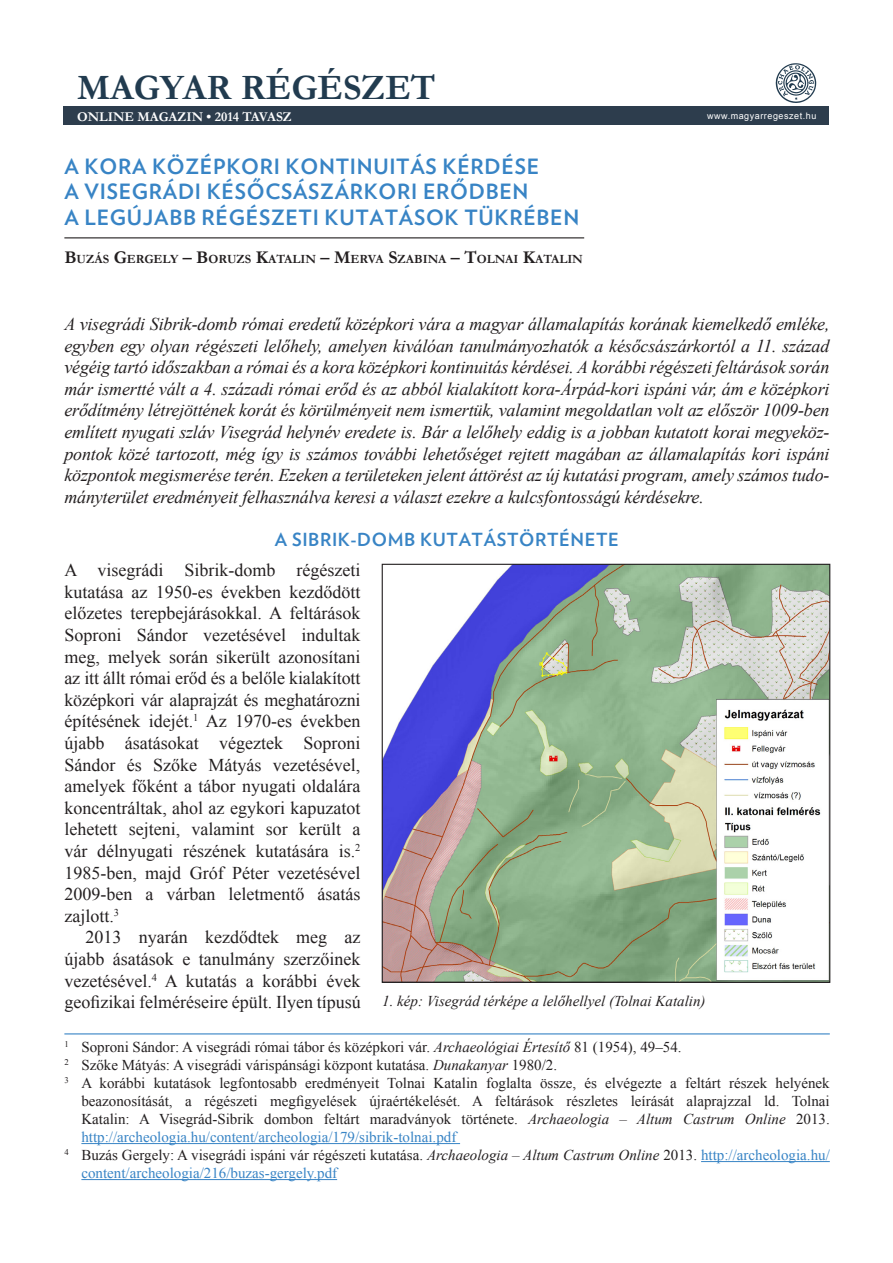
<style>
.page{position:relative;width:893px;height:1263px;background:#fff}
.page>*{position:absolute;margin:0;border:0;box-sizing:border-box;transform-origin:0 0}
.cikk_szoveg{font:700 36px "Garamond";color:#213b4f}
.cikk_cim_print{font:700 21px/25.2px "Verlag";letter-spacing:.035em;color:#3884c5}
.cikk_1bekezd_print{font:italic 18px/21.6px "Times New Roman";letter-spacing:-.01em;color:#231f20;text-align:justify}
.cikk_szoveg_print{font:18px/21.6px "Times New Roman";color:#231f20;text-align:justify}
.alcim{font:700 18px "Verlag";letter-spacing:.035em;color:#3884c5}
.labjegyzet{font:15px/18px "Times New Roman";color:#231f20;text-align:justify}
.labjegyzet-2{font:15px/18px "Times New Roman";color:#3884c5}
.kepala{font:italic 15px "Times New Roman";color:#231f20}
.cikk_szoveg-2{font:700 13.5px "Garamond";color:#fff}
.cikk_szerz_print{font:700 12.6px "Garamond";color:#231f20}
.cikk_szoveg-3{font:9px "Arial";letter-spacing:.06em;color:#fff}
.s1{font-size:18px}
.s2{font-style:italic}
.s3{color:#3884c5}
.s4{color:#231f20}
.s5{font-style:italic;color:#231f20}
</style>
<div class="page">
<hr style="left:64px;top:1033px;width:766px;height:1px;background:#3884c5">
<hr style="left:81px;top:1143px;width:379px;height:1px;background:#3884c5">
<hr style="left:701px;top:1161px;width:129px;height:1px;background:#3884c5">
<hr style="left:81px;top:1179px;width:256px;height:1px;background:#3884c5">
<hr style="left:64px;top:237px;width:520px;height:1px;background:#231f20">
<div style="left:64px;top:107px;width:765px;height:18px;background:#2d3d4d"></div>
<img style="left:773px;top:63px;width:45px;height:44px">
<img style="left:384px;top:566px;width:444px;height:415px">
<p class="cikk_szoveg" style="left:77px;top:63px;width:360px">MAGYAR RÉGÉSZET</p>
<p class="cikk_szoveg-2" style="left:77px;top:108px;width:216px">ONLINE MAGAZIN • 2014 TAVASZ</p>
<p class="cikk_cim_print" style="left:65px;top:153px;width:476px">A KORA KÖZÉPKORI KONTINUITÁS KÉRDÉSE<br>A VISEGRÁDI KÉSŐCSÁSZÁRKORI ERŐDBEN</p>
<p class="cikk_cim_print" style="left:65px;top:203px;width:516px">A LEGÚJABB RÉGÉSZETI KUTATÁSOK TÜKRÉBEN</p>
<p class="cikk_szerz_print" style="left:64px;top:250px;width:520px"><span class="s1">B</span>UZÁS <span class="s1">G</span>ERGELY <span class="s1">– B</span>ORUZS <span class="s1">K</span>ATALIN <span class="s1">– M</span>ERVA <span class="s1">S</span>ZABINA <span class="s1">– T</span>OLNAI <span class="s1">K</span>ATALIN</p>
<p class="cikk_szoveg-3" style="left:707px;top:110px;width:111px">www.magyarregeszet.hu</p>
<p class="cikk_1bekezd_print" style="left:64px;top:313px;width:767px">A visegrádi Sibrik-domb római eredetű középkori vára a magyar államalapítás korának kiemelkedő emléke, egyben egy olyan régészeti lelőhely, amelyen kiválóan tanulmányozhatók a későcsászárkortól a 11. század végéig tartó időszakban a római és a kora középkori kontinuitás kérdései. A korábbi régészeti feltárások során már ismertté vált a 4. századi római erőd és az abból kialakított kora-Árpád-kori ispáni vár, ám e középkori erődítmény létrejöttének korát és körülményeit nem ismertük, valamint megoldatlan volt az először 1009-ben említett nyugati szláv Visegrád helynév eredete is. Bár a lelőhely eddig is a jobban kutatott korai megyeköz&shy;pontok közé tartozott, még így is számos további lehetőséget rejtett magában az államalapítás kori ispáni központok megismerése terén. Ezeken a területeken jelent áttörést az új kutatási program, amely számos tudo&shy;mányterület eredményeit felhasználva keresi a választ ezekre a kulcsfontosságú kérdésekre.</p>
<p class="alcim" style="left:275px;top:525px;width:346px">A SIBRIK-DOMB KUTATÁSTÖRTÉNETE</p>
<p class="cikk_szoveg_print" style="left:64px;top:559px;width:298px">A visegrádi Sibrik-domb régészeti kutatása az 1950-es években kezdődött előzetes terepbejárásokkal. A feltárások Soproni Sándor vezetésével indultak meg, melyek során sikerült azonosítani az itt állt római erőd és a belőle kialakított középkori vár alaprajzát és meghatározni építésének idejét.<sup>1</sup> Az 1970-es években újabb ásatásokat végeztek Soproni Sándor és Szőke Mátyás vezetésével, amelyek főként a tábor nyugati oldalára koncentráltak, ahol az egykori kapuzatot lehetett sejteni, valamint sor került a vár délnyugati részének kutatására is.<sup>2<br></sup>1985‑ben, majd Gróf Péter vezetésével 2009-ben a várban leletmentő ásatás zajlott.<sup>3</sup></p>
<p class="cikk_szoveg_print" style="left:64px;top:926px;width:298px;text-indent:21px">2013 nyarán kezdődtek meg az újabb ásatások e tanulmány szerzőinek vezetésével.<sup>4</sup> A kutatás a korábbi évek geofizikai felméréseire épült. Ilyen típusú</p>
<p class="labjegyzet" style="left:64px;top:1038px;width:619px"><sup>1</sup> Soproni Sándor: A visegrádi római tábor és középkori vár. <span class="s2">Archaeológiai Értesítő</span> 81 (1954), 49–54.</p>
<p class="labjegyzet" style="left:64px;top:1056px;width:494px"><sup>2</sup> Szőke Mátyás: A visegrádi várispánsági központ kutatása. <span class="s2">Dunakanyar</span> 1980/2.</p>
<p class="labjegyzet" style="left:81px;top:1074px;width:750px;text-indent:-17px"><sup>3</sup> A korábbi kutatások legfontosabb eredményeit Tolnai Katalin foglalta össze, és elvégezte a feltárt részek helyének beazonosítását, a régészeti megfigyelések újraértékelését. A feltárások részletes leírását alaprajzzal ld. Tolnai Katalin: A Visegrád-Sibrik dombon feltárt maradványok története. <span class="s2">Archaeologia – Altum Castrum Online</span> 2013. <span class="s3">http://archeologia.hu/content/archeologia/179/sibrik-tolnai.pdf</span></p>
<p class="labjegyzet-2" style="left:81px;top:1146px;width:750px;text-indent:-17px"><sup>4</sup> <span class="s4">Buzás Gergely: A visegrádi ispáni vár régészeti kutatása.</span> <span class="s5">Archaeologia – Altum Castrum Online</span> <span class="s4">2013.</span> http://archeologia.hu/ content/archeologia/216/buzas-gergely.pdf</p>
<p class="kepala" style="left:382px;top:990px;width:325px">1. kép: Visegrád térképe a lelőhellyel (Tolnai Katalin)</p>
</div>
